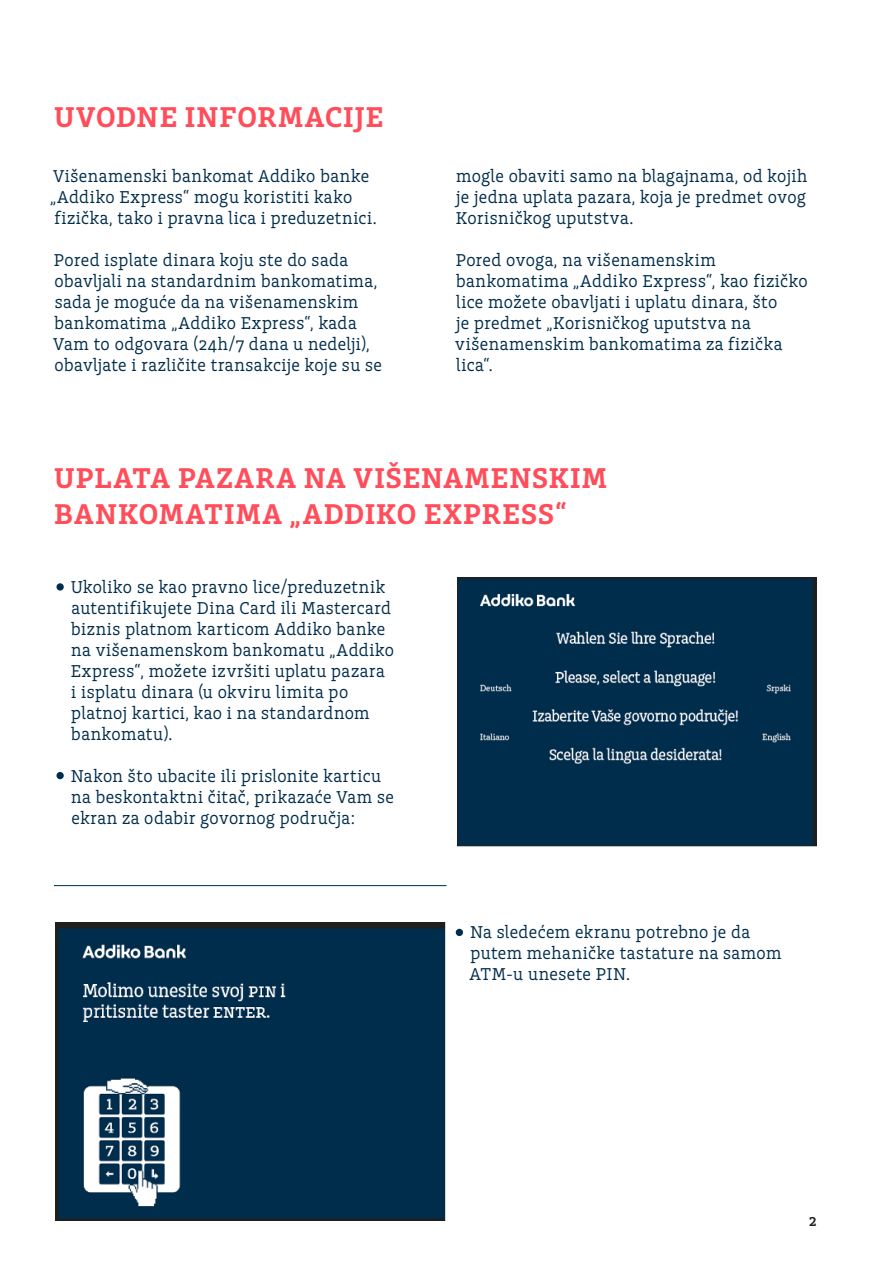
<style>
.page{position:relative;width:893px;height:1263px;background:#fff}
.page>*{position:absolute;margin:0;border:0;box-sizing:border-box;transform-origin:0 0}
.t1{font:30px/36px "Charlie Pro Sm Bld";letter-spacing:.035em;color:#ff4d5a}
.t2{font:18px/21px "Charlie Pro";letter-spacing:.025em;color:#002d4b}
.t3{font:13.5px "Charlie Pro Sm Bld";color:#231f20}
</style>
<div class="page">
<div style="left:56px;top:583px;width:8px;height:8px;background:#002d4b;border-radius:50%"></div>
<div style="left:56px;top:772px;width:8px;height:7px;background:#002d4b;border-radius:50%"></div>
<div style="left:456px;top:929px;width:7px;height:7px;background:#002d4b;border-radius:50%"></div>
<hr style="left:54px;top:885px;width:392px;height:1px;background:#002d4b">
<img style="left:457px;top:578px;width:359px;height:269px">
<img style="left:55px;top:923px;width:390px;height:297px">
<p class="t1" style="left:54px;top:97px;width:331px">UVODNE INFORMACIJE</p>
<p class="t2" style="left:50px;top:164px;width:328px">Višenamenski bankomat Addiko banke „Addiko Express“ mogu koristiti kako fizička, tako i pravna lica i preduzetnici.</p>
<p class="t2" style="left:53px;top:248px;width:330px">Pored isplate dinara koju ste do sada obavljali na standardnim bankomatima, sada je moguće da na višenamenskim bankomatima „Addiko Express“, kada Vam to odgovara (24h/7 dana u nedelji), obavljate i različite transakcije koje su se</p>
<p class="t2" style="left:456px;top:164px;width:353px;text-align:justify">mogle obaviti samo na blagajnama, od kojih je jedna uplata pazara, koja je predmet ovog Korisničkog uputstva.</p>
<p class="t2" style="left:455px;top:248px;width:354px">Pored ovoga, na višenamenskim bankomatima „Addiko Express“, kao fizičko lice možete obavljati i uplatu dinara, što<br>je predmet „Korisničkog uputstva na višenamenskim bankomatima za fizička lica“.</p>
<p class="t1" style="left:54px;top:458px;width:554px">UPLATA PAZARA NA VIŠENAMENSKIM<br>BANKOMATIMA „ADDIKO EXPRESS“</p>
<p class="t2" style="left:71px;top:575px;width:325px">Ukoliko se kao pravno lice/preduzetnik autentifikujete Dina Card ili Mastercard biznis platnom karticom Addiko banke na višenamenskom bankomatu „Addiko Express“, možete izvršiti uplatu pazara<br>i isplatu dinara (u okviru limita po platnoj kartici, kao i na standardnom bankomatu).</p>
<p class="t2" style="left:71px;top:764px;width:325px">Nakon što ubacite ili prislonite karticu na beskontaktni čitač, prikazaće Vam se ekran za odabir govornog područja:</p>
<p class="t2" style="left:469px;top:920px;width:314px">Na sledećem ekranu potrebno je da putem mehaničke tastature na samom<br>ATM-u unesete PIN.</p>
<p class="t3" style="left:809px;top:1211px;width:9px">2</p>
</div>
